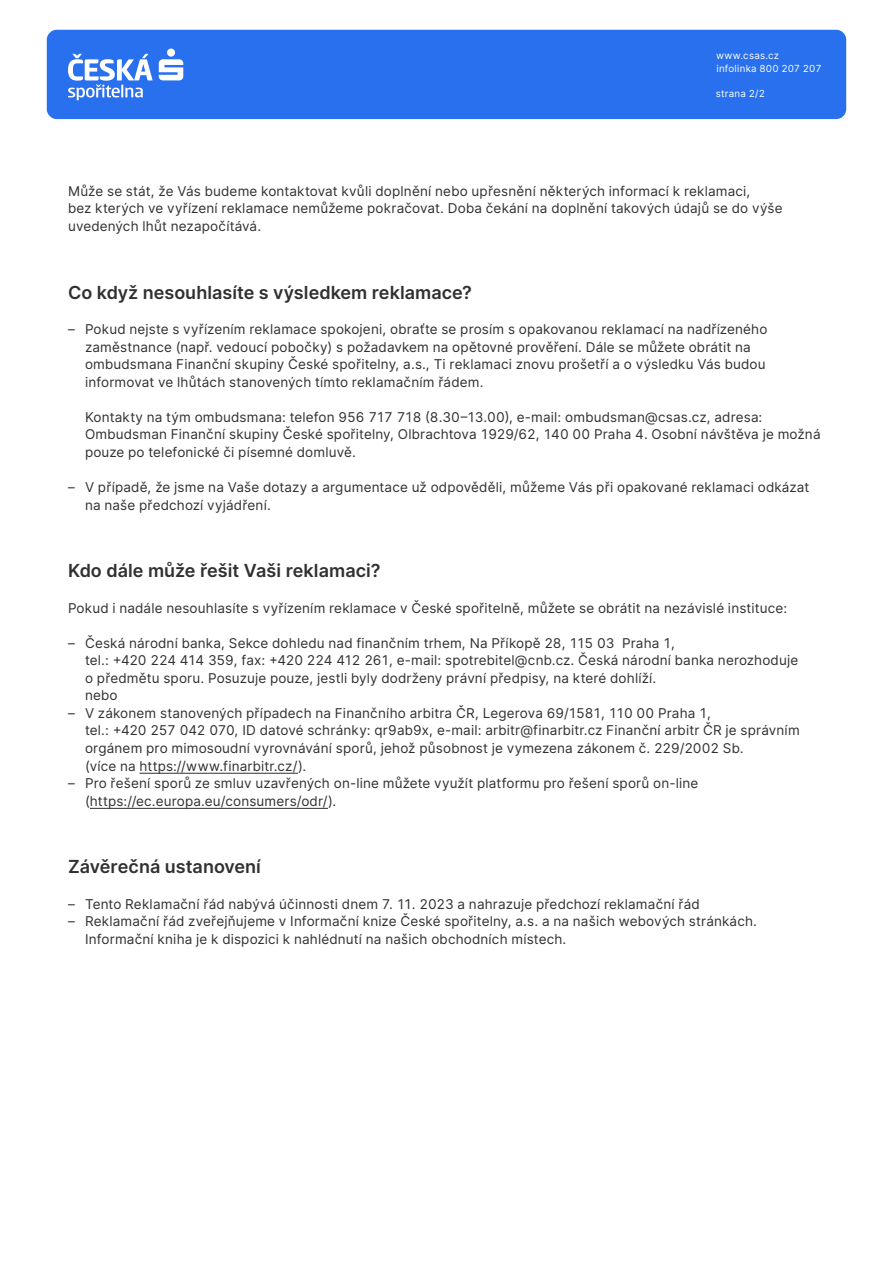
<style>
.page{position:relative;width:893px;height:1263px;background:#fff}
.page>*{position:absolute;margin:0;border:0;box-sizing:border-box;transform-origin:0 0}
.t1{font:600 18px "Inter";color:#303030}
.t2{font:13.5px/17.5px "Inter";letter-spacing:.015em;color:#303030}
.t3{font:9.75px/12.8px "Inter";letter-spacing:.025em;color:#fff}
</style>
<div class="page">
<div style="left:47px;top:30px;width:799px;height:89px;background:#2870ed;border-radius:10px"></div>
<svg style="left:159px;top:59px;width:24px;height:21px"></svg>
<div style="left:167px;top:49px;width:8px;height:8px;background:#fff;border-radius:50%"></div>
<svg style="left:68px;top:54px;width:85px;height:46px"></svg>
<hr style="left:139px;top:773px;width:159px;height:1px;background:#303030">
<hr style="left:90px;top:808px;width:238px;height:1px;background:#303030">
<p class="t3" style="left:716px;top:49px;width:107px">www.csas.cz<br>infolinka 800 207 207</p>
<p class="t3" style="left:716px;top:87px;width:51px">strana 2/2</p>
<p class="t2" style="left:68px;top:182px;width:716px">Může se stát, že Vás budeme kontaktovat kvůli doplnění nebo upřesnění některých informací k reklamaci,<br>bez kterých ve vyřízení reklamace nemůžeme pokračovat. Doba čekání na doplnění takových údajů se do výše uvedených lhůt nezapočítává.</p>
<h1 class="t1" style="left:68px;top:279px;width:405px">Co když nesouhlasíte s výsledkem reklamace?</h1>
<p class="t2" style="left:85px;top:320px;width:684px;text-indent:-17px">– Pokud nejste s vyřízením reklamace spokojeni, obraťte se prosím s opakovanou reklamací na nadřízeného zaměstnance (např. vedoucí pobočky) s požadavkem na opětovné prověření. Dále se můžete obrátit na ombudsmana Finanční skupiny České spořitelny, a.s., Ti reklamaci znovu prošetří a o výsledku Vás budou informovat ve lhůtách stanovených tímto reklamačním řádem.</p>
<p class="t2" style="left:85px;top:408px;width:737px">Kontakty na tým ombudsmana: telefon 956 717 718 (8.30–13.00), e-mail: ombudsman@csas.cz, adresa:<br>Ombudsman Finanční skupiny České spořitelny, Olbrachtova 1929/62, 140 00 Praha 4. Osobní návštěva je možná pouze po telefonické či písemné domluvě.</p>
<p class="t2" style="left:85px;top:478px;width:726px;text-indent:-17px">– V případě, že jsme na Vaše dotazy a argumentace už odpověděli, můžeme Vás při opakované reklamaci odkázat na naše předchozí vyjádření.</p>
<h1 class="t1" style="left:68px;top:557px;width:314px">Kdo dále může řešit Vaši reklamaci?</h1>
<p class="t2" style="left:68px;top:599px;width:721px">Pokud i nadále nesouhlasíte s vyřízením reklamace v České spořitelně, můžete se obrátit na nezávislé instituce:</p>
<p class="t2" style="left:85px;top:634px;width:715px;text-indent:-17px">– Česká národní banka, Sekce dohledu nad finančním trhem, Na Příkopě 28, 115 03 Praha 1,<br>tel.: +420 224 414 359, fax: +420 224 412 261, e-mail: spotrebitel@cnb.cz. Česká národní banka nerozhoduje o předmětu sporu. Posuzuje pouze, jestli byly dodrženy právní předpisy, na které dohlíží.<br>nebo</p>
<p class="t2" style="left:85px;top:704px;width:716px;text-indent:-17px">– V zákonem stanovených případech na Finančního arbitra ČR, Legerova 69/1581, 110 00 Praha 1,<br>tel.: +420 257 042 070, ID datové schránky: qr9ab9x, e-mail: arbitr@finarbitr.cz Finanční arbitr ČR je správním orgánem pro mimosoudní vyrovnávání sporů, jehož působnost je vymezena zákonem č. 229/2002 Sb.<br>(více na https://www.finarbitr.cz/).</p>
<p class="t2" style="left:85px;top:774px;width:615px;text-indent:-17px">– Pro řešení sporů ze smluv uzavřených on-line můžete využít platformu pro řešení sporů on-line (https://ec.europa.eu/consumers/odr/).</p>
<h1 class="t1" style="left:68px;top:853px;width:194px">Závěrečná ustanovení</h1>
<p class="t2" style="left:68px;top:895px;width:633px">– Tento Reklamační řád nabývá účinnosti dnem 7. 11. 2023 a nahrazuje předchozí reklamační řád</p>
<p class="t2" style="left:85px;top:912px;width:673px;text-indent:-17px">– Reklamační řád zveřejňujeme v Informační knize České spořitelny, a.s. a na našich webových stránkách.<br>Informační kniha je k dispozici k nahlédnutí na našich obchodních místech.</p>
</div>
